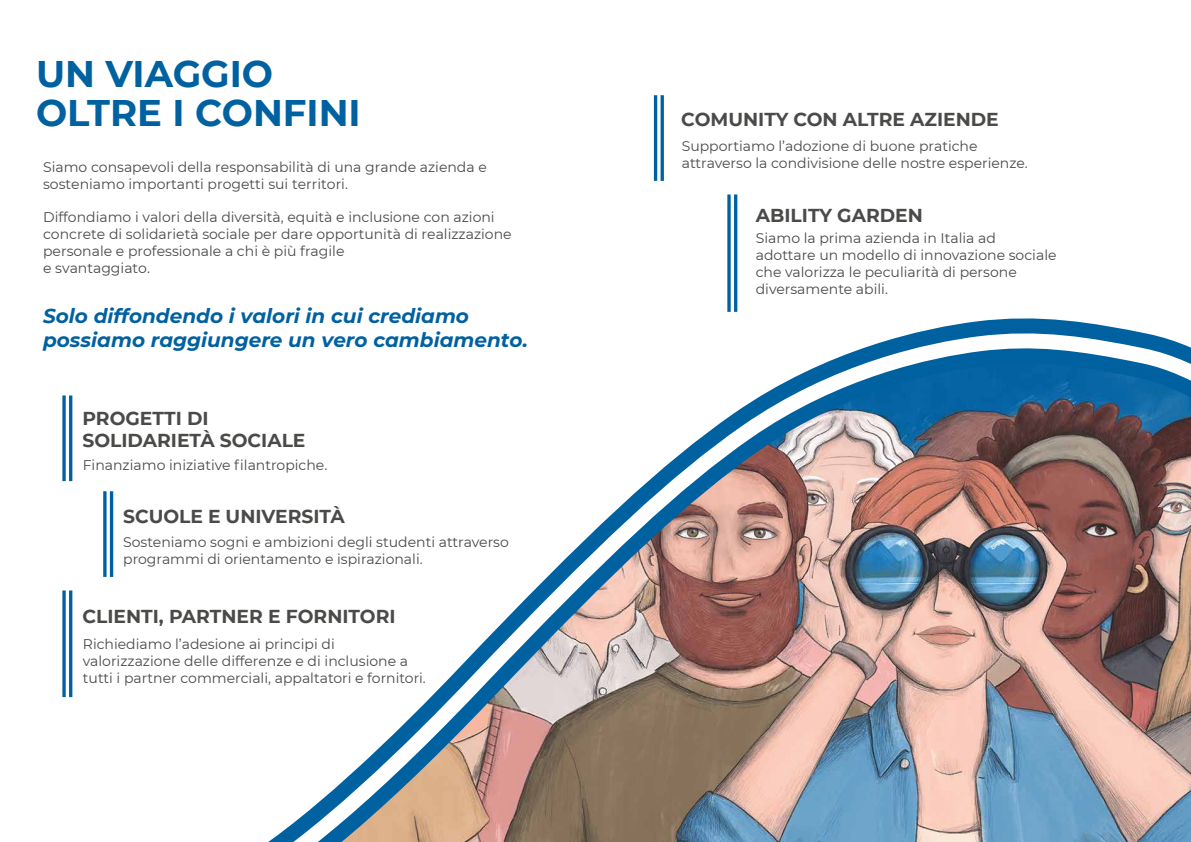
<style>
.page{position:relative;width:1191px;height:842px;background:#fff}
.page>*{position:absolute;margin:0;border:0;box-sizing:border-box;transform-origin:0 0}
.t1{font:700 37px/39px "Montserrat";color:#0061a1}
.t2{font:italic 700 20px/24px "Montserrat";color:#0061a1}
.t3{font:700 18.7px/22.4px "Montserrat";color:#4a4a49}
.t4{font:14px/16.8px "Montserrat";color:#4a4a49}
</style>
<div class="page">
<svg style="left:730px;top:304px;width:423px;height:31px"></svg>
<img style="left:62px;top:335px;width:1129px;height:507px">
<svg style="left:62px;top:395px;width:4px;height:86px"></svg>
<hr style="left:69px;top:395px;width:3px;height:86px;background:#0061a1">
<hr style="left:654px;top:95px;width:3px;height:86px;background:#0061a1">
<svg style="left:660px;top:95px;width:4px;height:86px"></svg>
<hr style="left:727px;top:194px;width:3px;height:118px;background:#0061a1">
<hr style="left:734px;top:194px;width:3px;height:118px;background:#0061a1">
<svg style="left:62px;top:590px;width:4px;height:107px"></svg>
<hr style="left:69px;top:590px;width:3px;height:107px;background:#0061a1">
<svg style="left:103px;top:491px;width:4px;height:86px"></svg>
<hr style="left:110px;top:491px;width:3px;height:86px;background:#0061a1">
<h1 class="t1" style="left:36px;top:52px;width:326px">UN VIAGGIO<br>OLTRE I CONFINI</h1>
<p class="t4" style="left:43px;top:158px;width:445px">Siamo consapevoli della responsabilità di una grande azienda e sosteniamo importanti progetti sui territori.</p>
<p class="t4" style="left:43px;top:208px;width:470px">Diffondiamo i valori della diversità, equità e inclusione con azioni concrete di solidarietà sociale per dare opportunità di realizzazione personale e professionale a chi è più fragile<br>e svantaggiato.</p>
<h2 class="t2" style="left:43px;top:303px;width:486px">Solo diffondendo i valori in cui crediamo possiamo raggiungere un vero cambiamento.</h2>
<h3 class="t3" style="left:82px;top:406px;width:225px">PROGETTI DI<br>SOLIDARIETÀ SOCIALE</h3>
<p class="t4" style="left:83px;top:456px;width:246px">Finanziamo iniziative filantropiche.</p>
<h3 class="t3" style="left:123px;top:504px;width:223px">SCUOLE E UNIVERSITÀ</h3>
<p class="t4" style="left:123px;top:533px;width:387px">Sosteniamo sogni e ambizioni degli studenti attraverso programmi di orientamento e ispirazionali.</p>
<h3 class="t3" style="left:82px;top:604px;width:315px">CLIENTI, PARTNER E FORNITORI</h3>
<p class="t4" style="left:83px;top:635px;width:344px">Richiediamo l’adesione ai principi di valorizzazione delle differenze e di inclusione a tutti i partner commerciali, appaltatori e fornitori.</p>
<h3 class="t3" style="left:681px;top:107px;width:319px">COMUNITY CON ALTRE AZIENDE</h3>
<p class="t4" style="left:682px;top:137px;width:347px">Supportiamo l’adozione di buone pratiche attraverso la condivisione delle nostre esperienze.</p>
<h3 class="t3" style="left:756px;top:203px;width:169px">ABILITY GARDEN</h3>
<p class="t4" style="left:756px;top:230px;width:302px">Siamo la prima azienda in Italia ad adottare un modello di innovazione sociale che valorizza le peculiarità di persone diversamente abili.</p>
</div>
